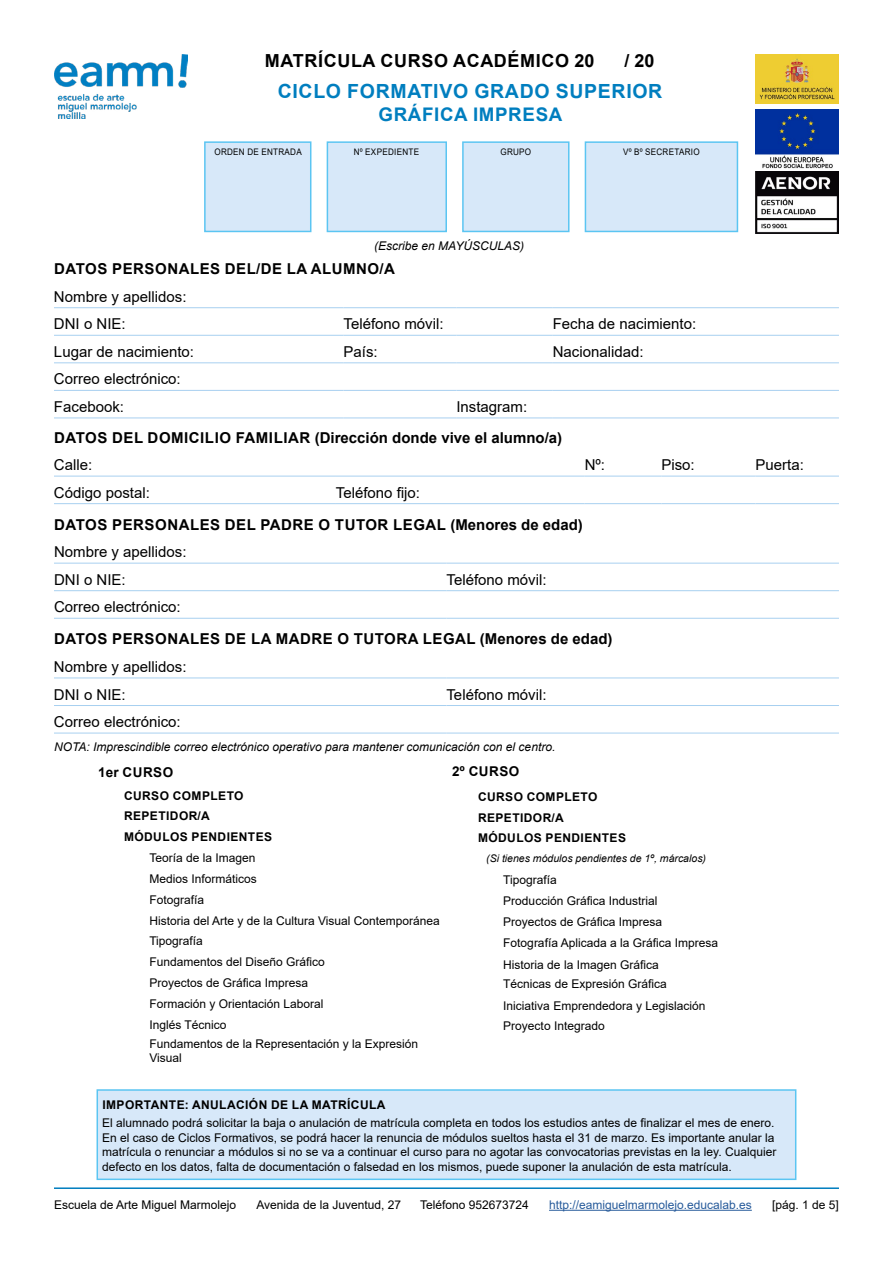
<style>
.page{position:relative;width:893px;height:1263px;background:#fff}
.page>*{position:absolute;margin:0;border:0;box-sizing:border-box;transform-origin:0 0}
.t1{font:700 19.5px "Arial";letter-spacing:.035em;color:#007ebf}
.t2{font:700 18.75px "Arial";letter-spacing:.035em;color:#007ebf}
.t3{font:700 18px "Arial";letter-spacing:.035em;color:#000}
.t4{font:15px/27.6px "Arial";color:#000}
.t5{font:700 15px "Arial";letter-spacing:.035em;color:#000}
.t6{font:700 15px "Arial";color:#000}
.t7{font:700 13.5px "Arial";letter-spacing:.035em;color:#000}
.t8{font:12px/20.9px "Arial";color:#000}
.t9{font:700 12px/20.9px "Arial";letter-spacing:.035em;color:#000}
.t10{font:italic 12px "Arial";color:#000}
.t11{font:12px "Arial";color:#275b9b}
.t12{font:italic 10.5px "Arial";color:#000}
.t13{font:9px "Arial";letter-spacing:.035em;color:#000;scale:.9 1}
</style>
<div class="page">
<div style="left:204px;top:141px;width:107px;height:91px;background:#d7e8f9;border:2px solid #5bc5f2"></div>
<div style="left:327px;top:141px;width:120px;height:91px;background:#d7e8f9;border:2px solid #5bc5f2"></div>
<div style="left:462px;top:141px;width:107px;height:91px;background:#d7e8f9;border:2px solid #5bc5f2"></div>
<div style="left:585px;top:141px;width:153px;height:91px;background:#d7e8f9;border:2px solid #5bc5f2"></div>
<hr style="left:54px;top:335px;width:290px;height:1px;background:#a8d0f0">
<hr style="left:344px;top:335px;width:112px;height:1px;background:#a8d0f0">
<hr style="left:456px;top:335px;width:97px;height:1px;background:#a8d0f0">
<hr style="left:553px;top:335px;width:286px;height:1px;background:#a8d0f0">
<hr style="left:54px;top:307px;width:290px;height:1px;background:#a8d0f0">
<hr style="left:344px;top:307px;width:112px;height:1px;background:#a8d0f0">
<hr style="left:456px;top:307px;width:97px;height:1px;background:#a8d0f0">
<hr style="left:553px;top:307px;width:286px;height:1px;background:#a8d0f0">
<hr style="left:54px;top:418px;width:290px;height:1px;background:#a8d0f0">
<hr style="left:344px;top:418px;width:112px;height:1px;background:#a8d0f0">
<hr style="left:456px;top:418px;width:97px;height:1px;background:#a8d0f0">
<hr style="left:553px;top:418px;width:286px;height:1px;background:#a8d0f0">
<hr style="left:54px;top:362px;width:290px;height:1px;background:#a8d0f0">
<hr style="left:344px;top:362px;width:112px;height:1px;background:#a8d0f0">
<hr style="left:456px;top:362px;width:97px;height:1px;background:#a8d0f0">
<hr style="left:553px;top:362px;width:286px;height:1px;background:#a8d0f0">
<hr style="left:54px;top:390px;width:290px;height:1px;background:#a8d0f0">
<hr style="left:344px;top:390px;width:112px;height:1px;background:#a8d0f0">
<hr style="left:456px;top:390px;width:97px;height:1px;background:#a8d0f0">
<hr style="left:553px;top:390px;width:286px;height:1px;background:#a8d0f0">
<hr style="left:54px;top:503px;width:282px;height:1px;background:#a8d0f0">
<hr style="left:54px;top:476px;width:282px;height:1px;background:#a8d0f0">
<hr style="left:336px;top:476px;width:249px;height:1px;background:#a8d0f0">
<hr style="left:585px;top:476px;width:76px;height:1px;background:#a8d0f0">
<hr style="left:661px;top:476px;width:94px;height:1px;background:#a8d0f0">
<hr style="left:755px;top:476px;width:84px;height:1px;background:#a8d0f0">
<hr style="left:336px;top:503px;width:249px;height:1px;background:#a8d0f0">
<hr style="left:585px;top:503px;width:76px;height:1px;background:#a8d0f0">
<hr style="left:661px;top:503px;width:94px;height:1px;background:#a8d0f0">
<hr style="left:755px;top:503px;width:84px;height:1px;background:#a8d0f0">
<hr style="left:54px;top:563px;width:392px;height:1px;background:#a8d0f0">
<hr style="left:446px;top:563px;width:393px;height:1px;background:#a8d0f0">
<hr style="left:54px;top:590px;width:392px;height:1px;background:#a8d0f0">
<hr style="left:446px;top:590px;width:393px;height:1px;background:#a8d0f0">
<hr style="left:54px;top:618px;width:392px;height:1px;background:#a8d0f0">
<hr style="left:446px;top:618px;width:393px;height:1px;background:#a8d0f0">
<div style="left:97px;top:1090px;width:699px;height:89px;background:#d7e8f9"></div>
<div style="left:97px;top:1089px;width:699px;height:91px;border:2px solid #5bc5f2"></div>
<hr style="left:54px;top:677px;width:392px;height:1px;background:#a8d0f0">
<hr style="left:446px;top:677px;width:393px;height:1px;background:#a8d0f0">
<hr style="left:54px;top:705px;width:392px;height:1px;background:#a8d0f0">
<hr style="left:446px;top:705px;width:393px;height:1px;background:#a8d0f0">
<hr style="left:54px;top:733px;width:392px;height:1px;background:#a8d0f0">
<hr style="left:446px;top:733px;width:393px;height:1px;background:#a8d0f0">
<img style="left:755px;top:109px;width:84px;height:124px">
<img style="left:54px;top:54px;width:133px;height:65px">
<img style="left:755px;top:54px;width:84px;height:50px">
<hr style="left:54px;top:1187px;width:785px;height:2px;background:#007ebf">
<hr style="left:549px;top:1210px;width:203px;height:1px;background:#275b9b">
<h3 class="t3" style="left:265px;top:48px;width:331px">MATRÍCULA CURSO ACADÉMICO 20</h3>
<h3 class="t3" style="left:624px;top:48px;width:32px">/ 20</h3>
<h1 class="t1" style="left:278px;top:78px;width:386px">CICLO FORMATIVO GRADO SUPERIOR</h1>
<h2 class="t2" style="left:378px;top:101px;width:185px">GRÁFICA IMPRESA</h2>
<p class="t13" style="left:214px;top:146px;width:99px">ORDEN DE ENTRADA</p>
<p class="t13" style="left:354px;top:146px;width:74px">Nº EXPEDIENTE</p>
<p class="t13" style="left:500px;top:146px;width:36px">GRUPO</p>
<p class="t13" style="left:623px;top:146px;width:86px">Vº Bº SECRETARIO</p>
<p class="t10" style="left:374px;top:238px;width:151px">(Escribe en MAYÚSCULAS)</p>
<p class="t5" style="left:54px;top:258px;width:342px">DATOS PERSONALES DEL/DE LA ALUMNO/A</p>
<p class="t4" style="left:54px;top:283px;width:134px">Nombre y apellidos:<br>DNI o NIE:</p>
<p class="t4" style="left:344px;top:310px;width:102px">Teléfono móvil:</p>
<p class="t4" style="left:553px;top:310px;width:145px">Fecha de nacimiento:</p>
<p class="t4" style="left:54px;top:338px;width:142px">Lugar de nacimiento:</p>
<p class="t4" style="left:344px;top:338px;width:36px">País:</p>
<p class="t4" style="left:553px;top:338px;width:92px">Nacionalidad:</p>
<p class="t4" style="left:54px;top:365px;width:128px">Correo electrónico:<br>Facebook:</p>
<p class="t4" style="left:456px;top:393px;width:72px">Instagram:</p>
<p class="t6" style="left:54px;top:427px;width:509px">DATOS DEL DOMICILIO FAMILIAR (Dirección donde vive el alumno/a)</p>
<p class="t4" style="left:54px;top:451px;width:40px">Calle:</p>
<p class="t4" style="left:585px;top:451px;width:22px">Nº:</p>
<p class="t4" style="left:661px;top:451px;width:35px">Piso:</p>
<p class="t4" style="left:755px;top:451px;width:50px">Puerta:</p>
<p class="t4" style="left:54px;top:478px;width:97px">Código postal:</p>
<p class="t4" style="left:336px;top:478px;width:86px">Teléfono fijo:</p>
<p class="t5" style="left:54px;top:514px;width:530px">DATOS PERSONALES DEL PADRE O TUTOR LEGAL (Menores de edad)</p>
<p class="t4" style="left:54px;top:538px;width:134px">Nombre y apellidos:<br>DNI o NIE:</p>
<p class="t4" style="left:446px;top:565px;width:102px">Teléfono móvil:</p>
<p class="t4" style="left:54px;top:593px;width:128px">Correo electrónico:</p>
<p class="t5" style="left:54px;top:628px;width:560px">DATOS PERSONALES DE LA MADRE O TUTORA LEGAL (Menores de edad)</p>
<p class="t4" style="left:54px;top:653px;width:134px">Nombre y apellidos:<br>DNI o NIE:</p>
<p class="t4" style="left:446px;top:680px;width:102px">Teléfono móvil:</p>
<p class="t4" style="left:54px;top:708px;width:128px">Correo electrónico:</p>
<p class="t10" style="left:54px;top:739px;width:503px">NOTA: Imprescindible correo electrónico operativo para mantener comunicación con el centro.</p>
<p class="t7" style="left:98px;top:763px;width:76px">1er CURSO</p>
<p class="t9" style="left:124px;top:785px;width:150px">CURSO COMPLETO<br>REPETIDOR/A<br>MÓDULOS PENDIENTES</p>
<p class="t8" style="left:149px;top:847px;width:292px">Teoría de la Imagen<br>Medios Informáticos<br>Fotografía<br>Historia del Arte y de la Cultura Visual Contemporánea<br>Tipografía<br>Fundamentos del Diseño Gráfico<br>Proyectos de Gráfica Impresa<br>Formación y Orientación Laboral<br>Inglés Técnico</p>
<p class="t8" style="left:149px;top:1036px;width:270px;line-height:14.4px">Fundamentos de la Representación y la Expresión<br>Visual</p>
<p class="t7" style="left:452px;top:762px;width:69px">2º CURSO</p>
<p class="t9" style="left:478px;top:786px;width:150px">CURSO COMPLETO<br>REPETIDOR/A<br>MÓDULOS PENDIENTES</p>
<p class="t12" style="left:486px;top:852px;width:221px">(Si tienes módulos pendientes de 1º, márcalos)</p>
<p class="t8" style="left:503px;top:869px;width:216px">Tipografía<br>Producción Gráfica Industrial<br>Proyectos de Gráfica Impresa<br>Fotografía Aplicada a la Gráfica Impresa<br>Historia de la Imagen Gráfica</p>
<p class="t8" style="left:503px;top:972px;width:204px;line-height:22.5px">Técnicas de Expresión Gráfica<br>Iniciativa Emprendedora y Legislación</p>
<p class="t8" style="left:503px;top:1015px;width:103px">Proyecto Integrado</p>
<p class="t9" style="left:102px;top:1094px;width:284px">IMPORTANTE: ANULACIÓN DE LA MATRÍCULA</p>
<p class="t8" style="left:102px;top:1116px;width:676px;line-height:14.4px">El alumnado podrá solicitar la baja o anulación de matrícula completa en todos los estudios antes de finalizar el mes de enero.<br>En el caso de Ciclos Formativos, se podrá hacer la renuncia de módulos sueltos hasta el 31 de marzo. Es importante anular la matrícula o renunciar a módulos si no se va a continuar el curso para no agotar las convocatorias previstas en la ley. Cualquier defecto en los datos, falta de documentación o falsedad en los mismos, puede suponer la anulación de esta matrícula.</p>
<p class="t8" style="left:54px;top:1194px;width:184px">Escuela de Arte Miguel Marmolejo</p>
<p class="t8" style="left:256px;top:1194px;width:146px">Avenida de la Juventud, 27</p>
<p class="t8" style="left:420px;top:1194px;width:110px">Teléfono 952673724</p>
<p class="t11" style="left:549px;top:1196px;width:204px">http://eamiguelmarmolejo.educalab.es</p>
<p class="t8" style="left:772px;top:1194px;width:68px">[pág. 1 de 5]</p>
</div>
